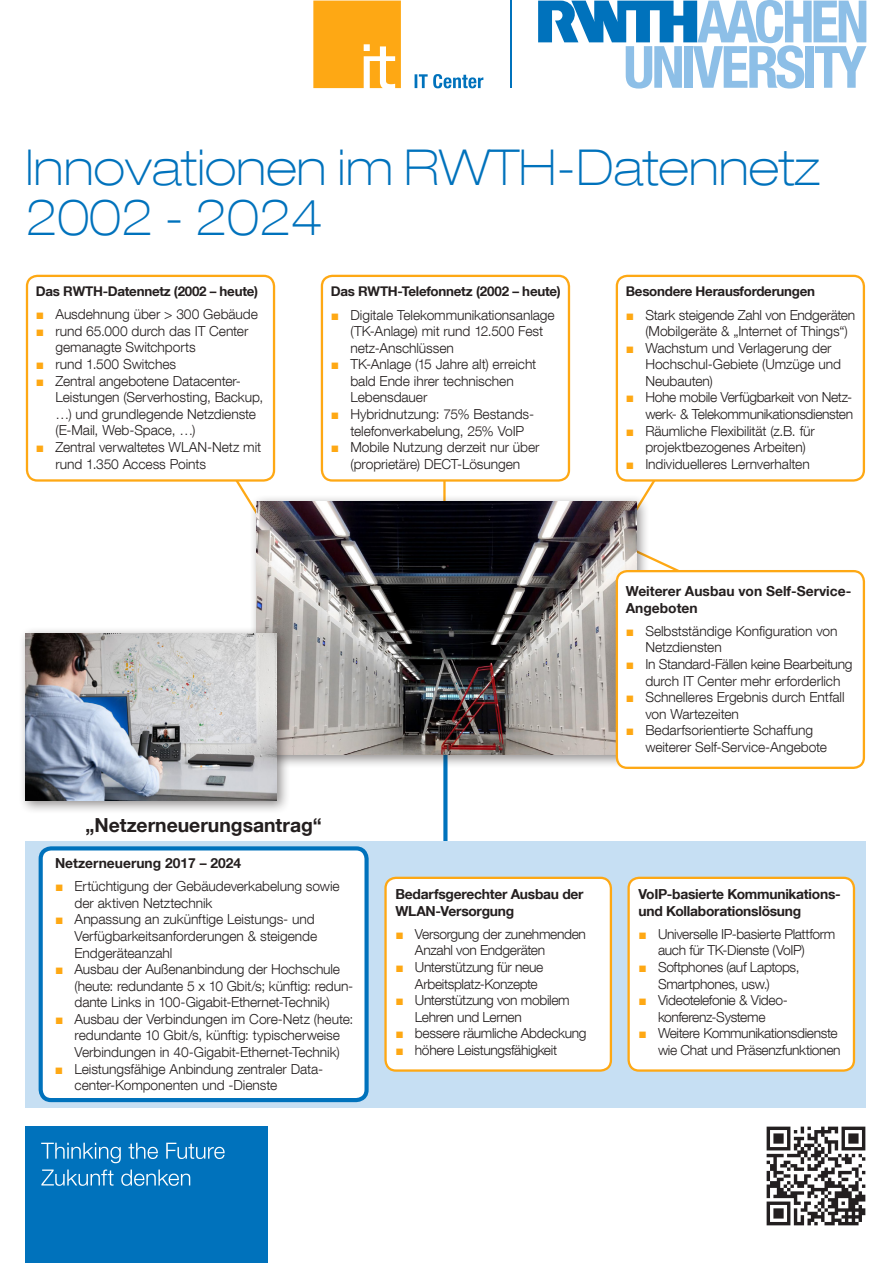
<style>
.page{position:relative;width:893px;height:1263px;background:#fff}
.page>*{position:absolute;margin:0;border:0;box-sizing:border-box;transform-origin:0 0}
.t1{font:100 expanded 49.35px/50.7px "Helvetica Neue LT Com";color:#0072bc}
.t2{font:700 19.35px "Helvetica Neue LT Com";color:#241f1f}
.t3{font:300 13.8px/16.6px "Helvetica Neue LT Com";letter-spacing:-.01em;color:#241f1f}
.t4{font:700 13.8px/16.6px "Helvetica Neue LT Com";letter-spacing:-.015em;color:#241f1f}
.t5{font:700 13.35px "Helvetica Neue LT Com";letter-spacing:-.02em;color:#241f1f}
.s1{font-family:"Arial";font-weight:400;color:#fea814}
</style>
<div class="page">
<svg style="left:650px;top:556px;width:29px;height:14px"></svg>
<svg style="left:443px;top:768px;width:4px;height:73px"></svg>
<div style="left:25px;top:841px;width:840px;height:266px;background:#c6dff3"></div>
<svg style="left:644px;top:482px;width:11px;height:12px"></svg>
<svg style="left:236px;top:482px;width:13px;height:21px"></svg>
<hr style="left:443px;top:461px;width:3px;height:62px;background:#fea814">
<div style="left:26px;top:275px;width:249px;height:207px;border:2px solid #fea814;border-radius:10px"></div>
<div style="left:616px;top:275px;width:249px;height:207px;border:2px solid #fea814;border-radius:10px"></div>
<div style="left:322px;top:276px;width:247px;height:204px;background:#fff;border-radius:10px"></div>
<div style="left:321px;top:275px;width:249px;height:207px;border:2px solid #fea814;border-radius:10px"></div>
<div style="left:41px;top:848px;width:326px;height:252px;background:#fff;border-radius:10px"></div>
<div style="left:39px;top:846px;width:330px;height:256px;border:4px solid #0072bc;border-radius:10px"></div>
<div style="left:249px;top:494px;width:401px;height:274px;background:#241f1f;opacity:.5"></div>
<img style="left:256px;top:501px;width:380px;height:254px">
<div style="left:18px;top:626px;width:272px;height:188px;background:#241f1f;opacity:.5"></div>
<img style="left:25px;top:633px;width:252px;height:168px">
<div style="left:386px;top:878px;width:225px;height:192px;background:#fff;border-radius:10px"></div>
<div style="left:384px;top:877px;width:228px;height:195px;border:2px solid #fea814;border-radius:10px"></div>
<div style="left:629px;top:878px;width:225px;height:192px;background:#fff;border-radius:10px"></div>
<div style="left:627px;top:877px;width:228px;height:195px;border:2px solid #fea814;border-radius:10px"></div>
<div style="left:617px;top:571px;width:247px;height:197px;background:#fff;border-radius:10px"></div>
<div style="left:616px;top:570px;width:249px;height:199px;border:2px solid #fea814;border-radius:10px"></div>
<img style="left:766px;top:1126px;width:100px;height:100px">
<div style="left:25px;top:1127px;width:243px;height:136px;background:#0072bc"></div>
<svg style="left:41px;top:1169px;width:149px;height:17px"></svg>
<svg style="left:41px;top:1143px;width:184px;height:20px"></svg>
<svg style="left:538px;top:0;width:328px;height:89px"></svg>
<hr style="left:510px;top:1px;width:2px;height:87px;background:#0072bc">
<svg style="left:313px;top:1px;width:88px;height:87px;background:#feaf27"></svg>
<svg style="left:415px;top:74px;width:68px;height:14px"></svg>
<p class="t1" style="left:25px;top:141px;width:796px">Innovationen im RWTH-Datennetz<br>2002 - 2024</p>
<p class="t5" style="left:36px;top:283px;width:224px">Das RWTH-Datennetz (2002 – heute)</p>
<p class="t3" style="left:36px;top:306px;width:223px"><span class="s1">■</span> Ausdehnung über &gt; 300 Gebäude</p>
<p class="t3" style="left:56px;top:322px;width:194px;text-indent:-20px"><span class="s1">■</span> rund 65.000 durch das IT Center gemanagte Switchports</p>
<p class="t3" style="left:36px;top:355px;width:142px"><span class="s1">■</span> rund 1.500 Switches</p>
<p class="t3" style="left:56px;top:372px;width:209px;text-indent:-20px"><span class="s1">■</span> Zentral angebotene Datacenter-<br>Leistungen (Serverhosting, Backup, …) und grundlegende Netzdienste (E-Mail, Web-Space, …)</p>
<p class="t3" style="left:56px;top:438px;width:207px;text-indent:-20px"><span class="s1">■</span> Zentral verwaltetes WLAN-Netz mit rund 1.350 Access Points</p>
<p class="t5" style="left:331px;top:283px;width:231px">Das RWTH-Telefonnetz (2002 – heute)</p>
<p class="t3" style="left:350px;top:306px;width:206px;text-indent:-20px"><span class="s1">■</span> Digitale Telekommunikationsanlage (TK-Anlage) mit rund 12.500 Fest netz-Anschlüssen</p>
<p class="t3" style="left:350px;top:356px;width:187px;text-indent:-20px"><span class="s1">■</span> TK-Anlage (15 Jahre alt) erreicht bald Ende ihrer technischen<br>Lebensdauer</p>
<p class="t3" style="left:350px;top:405px;width:185px;text-indent:-20px"><span class="s1">■</span> Hybridnutzung: 75% Bestands&shy;telefonverkabelung, 25% VoIP</p>
<p class="t3" style="left:331px;top:439px;width:210px;text-align:center"><span class="s1">■</span> Mobile Nutzung derzeit nur über (proprietäre) DECT-Lösungen</p>
<p class="t5" style="left:626px;top:283px;width:191px">Besondere Herausforderungen</p>
<p class="t3" style="left:645px;top:306px;width:211px;text-indent:-20px"><span class="s1">■</span> Stark steigende Zahl von Endgeräten (Mobilgeräte &amp; „Internet of Things“)</p>
<p class="t3" style="left:645px;top:339px;width:197px;text-indent:-20px"><span class="s1">■</span> Wachstum und Verlagerung der<br>Hochschul-Gebiete (Umzüge und<br>Neubauten)</p>
<p class="t3" style="left:626px;top:389px;width:229px;text-align:right"><span class="s1">■</span> Hohe mobile Verfügbarkeit von Netz&shy;werk- &amp; Telekommunikationsdiensten</p>
<p class="t3" style="left:645px;top:422px;width:171px;text-indent:-20px"><span class="s1">■</span> Räumliche Flexibilität (z.B. für projektbezogenes Arbeiten)</p>
<p class="t3" style="left:626px;top:455px;width:185px"><span class="s1">■</span> Individuelleres Lernverhalten</p>
<p class="t2" style="left:85px;top:813px;width:238px">„Netzerneuerungsantrag“</p>
<p class="t4" style="left:55px;top:854px;width:188px">Netzerneuerung 2017 – 2024</p>
<p class="t3" style="left:75px;top:878px;width:267px;text-indent:-20px"><span class="s1">■</span> Ertüchtigung der Gebäudeverkabelung sowie der aktiven Netztechnik</p>
<p class="t3" style="left:75px;top:911px;width:244px;text-indent:-20px"><span class="s1">■</span> Anpassung an zukünftige Leistungs- und<br>Verfügbarkeitsanforderungen &amp; steigende<br>Endgeräteanzahl</p>
<p class="t3" style="left:75px;top:960px;width:280px;text-indent:-20px"><span class="s1">■</span> Ausbau der Außenanbindung der Hochschule (heute: redundante 5 x 10 Gbit/s; künftig: redun&shy;dante Links in 100-Gigabit-Ethernet-Technik)</p>
<p class="t3" style="left:55px;top:1010px;width:300px;text-align:center"><span class="s1">■</span> Ausbau der Verbindungen im Core-Netz (heute: redundante 10 Gbit/s, künftig: typischerweise<br>Verbindungen in 40-Gigabit-Ethernet-Technik)</p>
<p class="t3" style="left:75px;top:1060px;width:250px;text-indent:-20px"><span class="s1">■</span> Leistungsfähige Anbindung zentraler Data&shy;center-Komponenten und -Dienste</p>
<p class="t4" style="left:626px;top:582px;width:227px">Weiterer Ausbau von Self-Service-<br>Angeboten</p>
<p class="t3" style="left:645px;top:622px;width:194px;text-indent:-20px"><span class="s1">■</span> Selbstständige Konfiguration von<br>Netzdiensten</p>
<p class="t3" style="left:626px;top:655px;width:228px;text-align:center"><span class="s1">■</span> In Standard-Fällen keine Bearbeitung durch IT Center mehr erforderlich</p>
<p class="t3" style="left:645px;top:689px;width:201px;text-indent:-20px"><span class="s1">■</span> Schnelleres Ergebnis durch Entfall von Wartezeiten</p>
<p class="t3" style="left:645px;top:722px;width:183px;text-indent:-20px"><span class="s1">■</span> Bedarfsorientierte Schaffung weiterer Self-Service-Angebote</p>
<p class="t4" style="left:395px;top:885px;width:190px">Bedarfsgerechter Ausbau der<br>WLAN-Versorgung</p>
<p class="t3" style="left:415px;top:925px;width:173px;text-indent:-20px"><span class="s1">■</span> Versorgung der zunehmenden<br>Anzahl von Endgeräten</p>
<p class="t3" style="left:415px;top:958px;width:130px;text-indent:-20px"><span class="s1">■</span> Unterstützung für neue<br>Arbeitsplatz-Konzepte</p>
<p class="t3" style="left:415px;top:992px;width:156px;text-indent:-20px"><span class="s1">■</span> Unterstützung von mobilem<br>Lehren und Lernen</p>
<p class="t3" style="left:395px;top:1025px;width:193px"><span class="s1">■</span> bessere räumliche Abdeckung</p>
<p class="t3" style="left:395px;top:1041px;width:163px"><span class="s1">■</span> höhere Leistungsfähigkeit</p>
<p class="t4" style="left:638px;top:885px;width:204px">VoIP-basierte Kommunikations&shy;und Kollaborationslösung</p>
<p class="t3" style="left:658px;top:925px;width:179px;text-indent:-20px"><span class="s1">■</span> Universelle IP-basierte Plattform auch für TK-Dienste (VoIP)</p>
<p class="t3" style="left:658px;top:958px;width:143px;text-indent:-20px"><span class="s1">■</span> Softphones (auf Laptops,<br>Smartphones, usw.)</p>
<p class="t3" style="left:638px;top:992px;width:151px;text-align:center"><span class="s1">■</span> Videotelefonie &amp; Video&shy;konferenz-Systeme</p>
<p class="t3" style="left:638px;top:1025px;width:204px;text-align:right"><span class="s1">■</span> Weitere Kommunikationsdienste wie Chat und Präsenzfunktionen</p>
</div>
